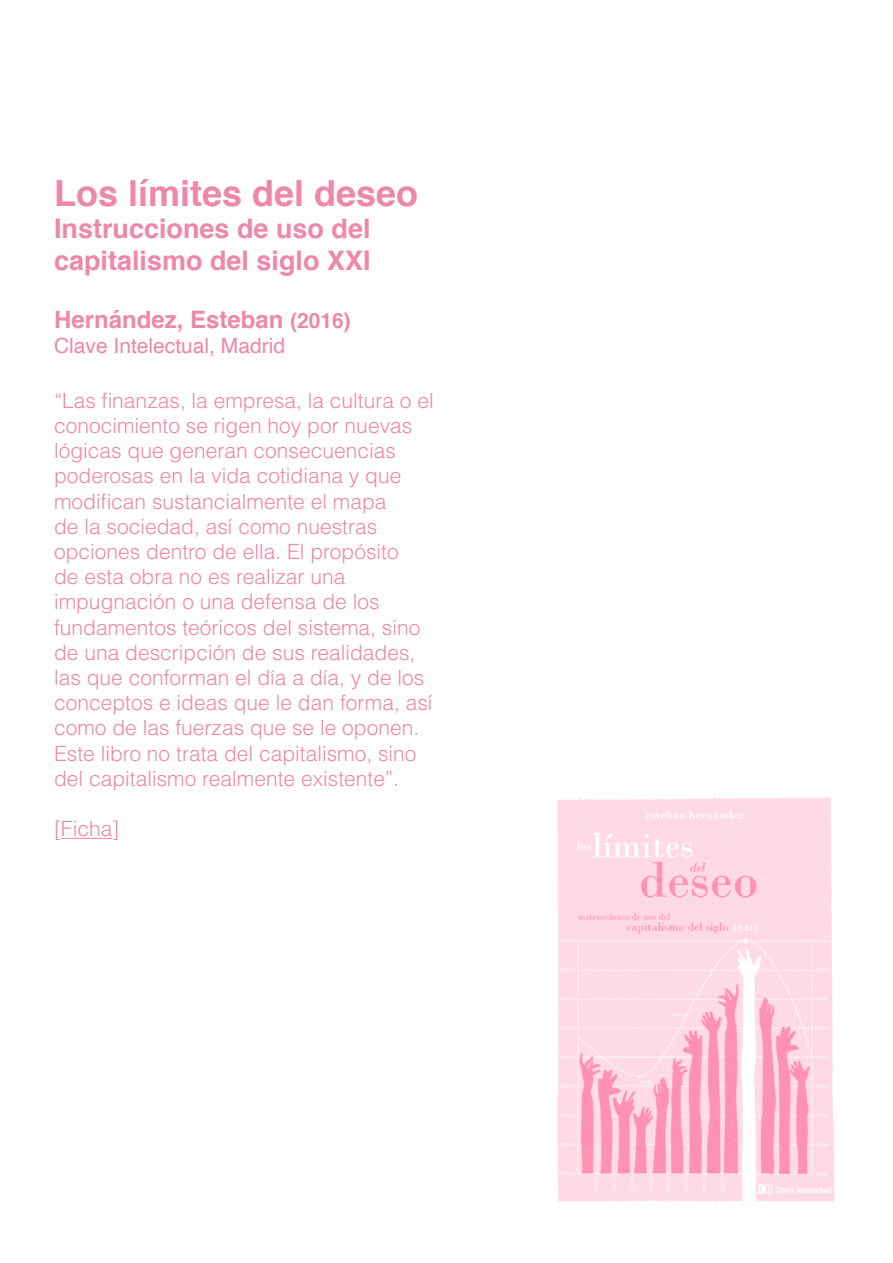
<style>
.page{position:relative;width:893px;height:1263px;background:#fff}
.page>*{position:absolute;margin:0;border:0;box-sizing:border-box;transform-origin:0 0}
.t1{font:700 36px "Helvetica";color:#ee87a9}
.t2{font:700 27px/32.4px "Helvetica";color:#ee87a9}
.t3{font:700 24px "Helvetica";color:#ee87a9}
.t4{font:300 21px/25.2px "Helvetica LT Std";color:#ee87a9}
.t5{font:21px "Helvetica";color:#ee87a9}
.s1{font-size:21px}
</style>
<div class="page">
<hr style="left:61px;top:838px;width:51px;height:1px;background:#ee87a9">
<img style="left:557px;top:797px;width:278px;height:406px">
<h1 class="t1" style="left:54px;top:164px;width:366px">Los límites del deseo</h1>
<p class="t2" style="left:54px;top:213px;width:318px">Instrucciones de uso del capitalismo del siglo XXI</p>
<p class="t3" style="left:54px;top:300px;width:298px">Hernández, Esteban <span class="s1">(2016)</span></p>
<p class="t5" style="left:54px;top:330px;width:233px">Clave Intelectual, Madrid</p>
<p class="t4" style="left:54px;top:387px;width:381px">“Las finanzas, la empresa, la cultura o el conocimiento se rigen hoy por nuevas lógicas que generan consecuencias poderosas en la vida cotidiana y que modifican sustancialmente el mapa<br>de la sociedad, así como nuestras opciones dentro de ella. El propósito<br>de esta obra no es realizar una impugnación o una defensa de los fundamentos teóricos del sistema, sino de una descripción de sus realidades, las que conforman el día a día, y de los conceptos e ideas que le dan forma, así como de las fuerzas que se le oponen.<br>Este libro no trata del capitalismo, sino del capitalismo realmente existente”.</p>
<p class="t4" style="left:54px;top:816px;width:67px">[Ficha]</p>
</div>
